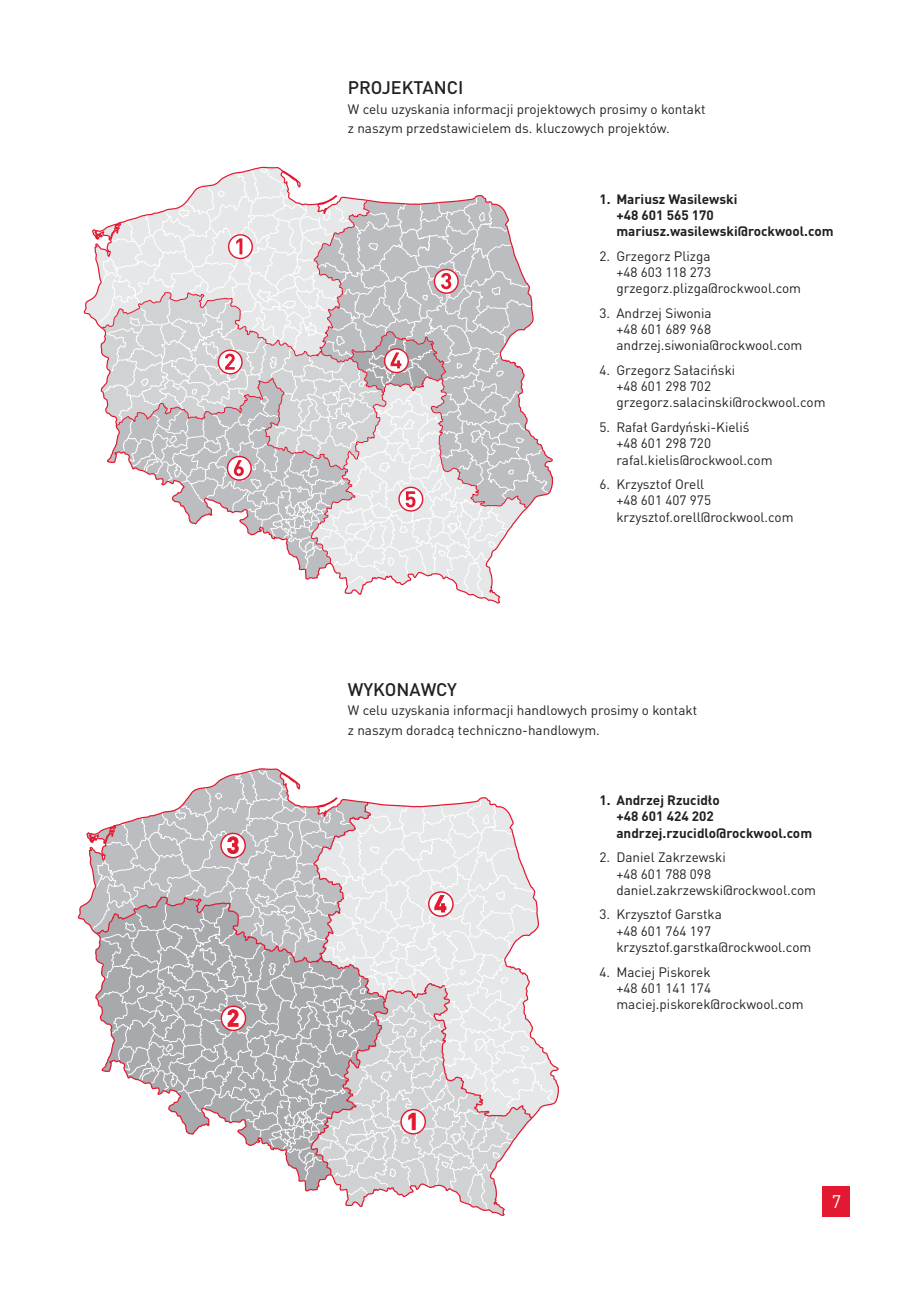
<style>
.page{position:relative;width:919px;height:1289px;background:#fff}
.page>*{position:absolute;margin:0;border:0;box-sizing:border-box;transform-origin:0 0}
.t1{font:500 18px "DIN Pro";color:#231f20}
.t2{font:18px "DIN Pro";color:#fff}
.t3{font:13.5px/16.2px "DIN Pro";color:#231f20}
.t4{font:700 13.5px/16.2px "DIN Pro";color:#231f20}
</style>
<div class="page">
<div style="left:822px;top:1185px;width:28px;height:30px;background:#e21931"></div>
<svg style="left:84px;top:167px;width:468px;height:436px"></svg>
<svg style="left:78px;top:768px;width:480px;height:447px"></svg>
<h1 class="t1" style="left:348px;top:81px;width:117px">PROJEKTANCI</h1>
<p class="t3" style="left:348px;top:100px;width:359px;line-height:19.5px">W celu uzyskania informacji projektowych prosimy o kontakt z naszym przedstawicielem ds. kluczowych projektów.</p>
<p class="t4" style="left:616px;top:192px;width:219px;text-indent:-17px">1. Mariusz Wasilewski<br>+48 601 565 170 mariusz.wasilewski@rockwool.com</p>
<p class="t3" style="left:616px;top:249px;width:186px;text-indent:-17px">2. Grzegorz Plizga<br>+48 603 118 273 grzegorz.plizga@rockwool.com</p>
<p class="t3" style="left:616px;top:306px;width:188px;text-indent:-17px">3. Andrzej Siwonia<br>+48 601 689 968 andrzej.siwonia@rockwool.com</p>
<p class="t3" style="left:616px;top:363px;width:211px;text-indent:-17px">4. Grzegorz Sałaciński<br>+48 601 298 702 grzegorz.salacinski@rockwool.com</p>
<p class="t3" style="left:616px;top:420px;width:158px;text-indent:-17px">5. Rafał Gardyński-Kieliś +48 601 298 720 rafal.kielis@rockwool.com</p>
<p class="t3" style="left:616px;top:478px;width:179px;text-indent:-17px">6. Krzysztof Orell<br>+48 601 407 975 krzysztof.orell@rockwool.com</p>
<h1 class="t1" style="left:348px;top:683px;width:111px">WYKONAWCY</h1>
<p class="t3" style="left:348px;top:702px;width:351px;line-height:19.5px">W celu uzyskania informacji handlowych prosimy o kontakt z naszym doradcą techniczno-handlowym.</p>
<p class="t4" style="left:616px;top:793px;width:197px;text-indent:-17px">1. Andrzej Rzucidło<br>+48 601 424 202 andrzej.rzucidlo@rockwool.com</p>
<p class="t3" style="left:616px;top:851px;width:201px;text-indent:-17px">2. Daniel Zakrzewski<br>+48 601 788 098 daniel.zakrzewski@rockwool.com</p>
<p class="t3" style="left:616px;top:908px;width:196px;text-indent:-17px">3. Krzysztof Garstka<br>+48 601 764 197 krzysztof.garstka@rockwool.com</p>
<p class="t3" style="left:616px;top:965px;width:189px;text-indent:-17px">4. Maciej Piskorek<br>+48 601 141 174 maciej.piskorek@rockwool.com</p>
<h1 class="t2" style="left:831px;top:1195px;width:11px">7</h1>
</div>
